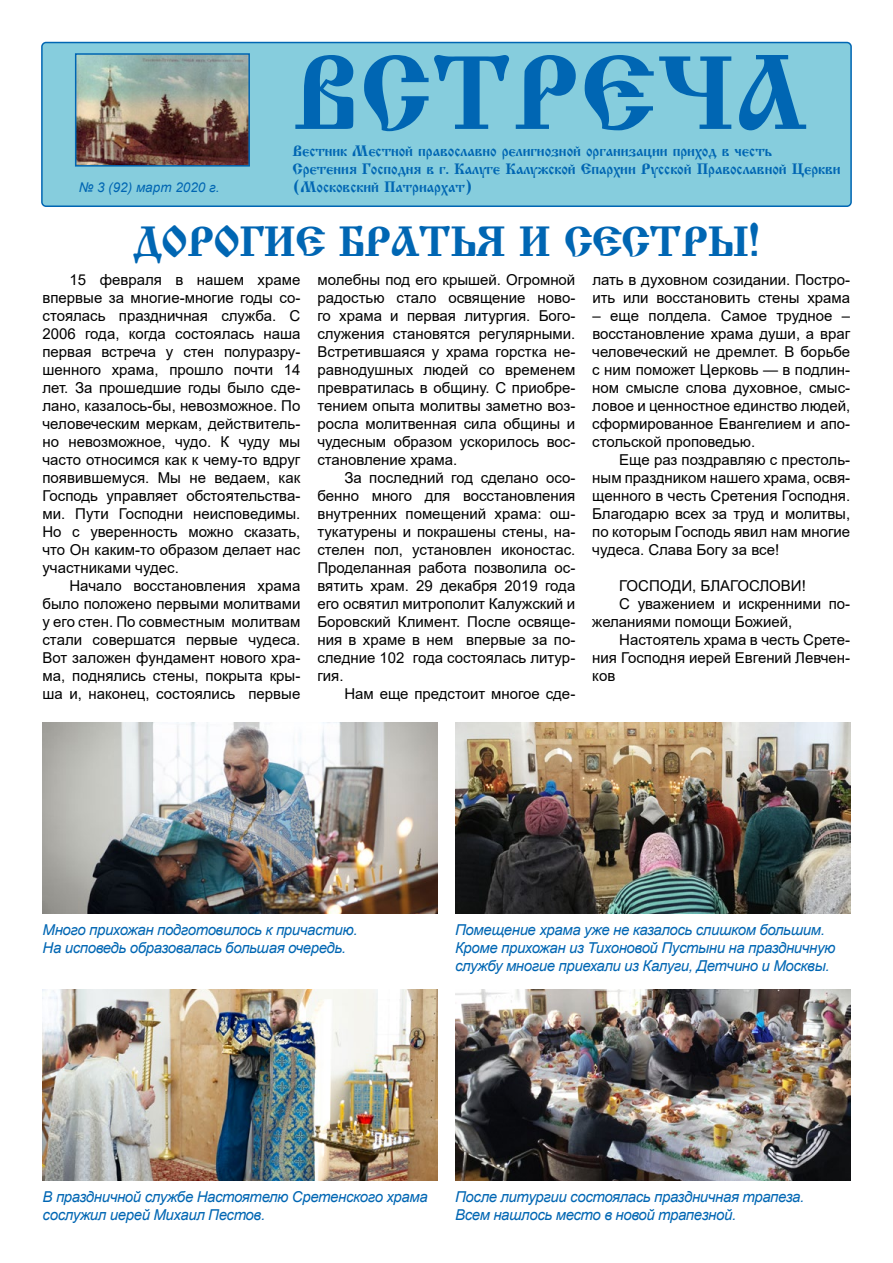
<style>
.page{position:relative;width:893px;height:1263px;background:#fff}
.page>*{position:absolute;margin:0;border:0;box-sizing:border-box;transform-origin:0 0}
.t1{font:103.5px "Izhitsa";color:#0066b3}
.t2{font:42px "Izhitsa";letter-spacing:-.025em;color:#0066b3}
.t3{font:15px/18px "Arial";color:#000;text-align:justify}
.t4{font:italic 15px/18px "Arial";letter-spacing:-.025em;color:#0066b3}
.t5{font:15px/18px "Izhitsa";letter-spacing:-.01em;color:#0066b3}
.t6{font:italic 13.5px "Arial";color:#0066b3}
</style>
<div class="page">
<div style="left:42px;top:43px;width:809px;height:163px;background:#86cddd;border-radius:4px"></div>
<div style="left:41px;top:42px;width:811px;height:165px;border:2px solid #0066b3;border-radius:4px"></div>
<img style="left:78px;top:56px;width:169px;height:108px">
<div style="left:75px;top:53px;width:175px;height:114px;border:2px solid #0066b3"></div>
<img style="left:43px;top:723px;width:395px;height:190px">
<img style="left:43px;top:989px;width:395px;height:191px">
<img style="left:455px;top:723px;width:395px;height:190px">
<img style="left:455px;top:989px;width:395px;height:191px">
<h1 class="t1" style="left:292px;top:35px;width:516px">ВСТРЕЧА</h1>
<p class="t5" style="left:292px;top:142px;width:550px">Вестник Местной православно религиозной организации приход в честь<br>Сретения Господня в г. Калуге Калужской Епархии Русской Православной Церкви</p>
<p class="t6" style="left:79px;top:178px;width:142px">№ 3 (92) март 2020 г.</p>
<p class="t5" style="left:292px;top:178px;width:182px">(Московский Патриархат)</p>
<h2 class="t2" style="left:133px;top:218px;width:628px">ДОРОГИЕ БРАТЬЯ И СЕСТРЫ!</h2>
<p class="t3" style="left:42px;top:271px;width:259px;text-indent:27px">15 февраля в нашем храме впервые за многие-многие годы со&shy;стоялась праздничная служба. С 2006 года, когда состоялась наша первая встреча у стен полуразру&shy;шенного храма, прошло почти 14 лет. За прошедшие годы было сде&shy;лано, казалось-бы, невозможное. По человеческим меркам, действитель&shy;но невозможное, чудо. К чуду мы часто относимся как к чему-то вдруг появившемуся. Мы не ведаем, как Господь управляет обстоятельства&shy;ми. Пути Господни неисповедимы.<br>Но с уверенность можно сказать, что Он каким-то образом делает нас участниками чудес.</p>
<p class="t3" style="left:42px;top:577px;width:259px;text-indent:27px">Начало восстановления храма было положено первыми молитвами у его стен. По совместным молитвам стали совершатся первые чудеса.<br>Вот заложен фундамент нового хра&shy;ма, поднялись стены, покрыта кры&shy;ша и, наконец, состоялись первые</p>
<p class="t3" style="left:317px;top:271px;width:259px">молебны под его крышей. Огромной радостью стало освящение ново&shy;го храма и первая литургия. Бого&shy;служения становятся регулярными.<br>Встретившаяся у храма горстка не&shy;равнодушных людей со временем превратилась в общину. С приобре&shy;тением опыта молитвы заметно воз&shy;росла молитвенная сила общины и чудесным образом ускорилось вос&shy;становление храма.</p>
<p class="t3" style="left:317px;top:469px;width:259px;text-indent:27px">За последний год сделано осо&shy;бенно много для восстановления внутренних помещений храма: ош&shy;тукатурены и покрашены стены, на&shy;стелен пол, установлен иконостас.<br>Проделанная работа позволила ос&shy;вятить храм. 29 декабря 2019 года его освятил митрополит Калужский и Боровский Климент. После освяще&shy;ния в храме в нем впервые за по&shy;следние 102 года состоялась литур&shy;гия.</p>
<p class="t3" style="left:344px;top:685px;width:232px">Нам еще предстоит многое сде-</p>
<p class="t3" style="left:592px;top:271px;width:259px">лать в духовном созидании. Постро&shy;ить или восстановить стены храма</p>
<p class="t3" style="left:592px;top:307px;width:259px">– еще полдела. Самое трудное – восстановление храма души, а враг человеческий не дремлет. В борьбе с ним поможет Церковь — в подлин&shy;ном смысле слова духовное, смыс&shy;ловое и ценностное единство людей, сформированное Евангелием и апо&shy;стольской проповедью.</p>
<p class="t3" style="left:592px;top:451px;width:259px;text-indent:27px">Еще раз поздравляю с престоль&shy;ным праздником нашего храма, освя&shy;щенного в честь Сретения Господня.<br>Благодарю всех за труд и молитвы, по которым Господь явил нам многие чудеса. Слава Богу за все!</p>
<p class="t3" style="left:619px;top:577px;width:188px">ГОСПОДИ, БЛАГОСЛОВИ!</p>
<p class="t3" style="left:619px;top:595px;width:232px">С уважением и искренними по-</p>
<p class="t3" style="left:592px;top:613px;width:201px">желаниями помощи Божией,</p>
<p class="t3" style="left:619px;top:631px;width:232px">Настоятель храма в честь Срете-</p>
<p class="t3" style="left:592px;top:649px;width:259px">ния Господня иерей Евгений Левчен-</p>
<p class="t3" style="left:592px;top:667px;width:25px">ков</p>
<p class="t4" style="left:43px;top:921px;width:316px">Много прихожан подготовилось к причастию.<br>На исповедь образовалась большая очередь.</p>
<p class="t4" style="left:455px;top:921px;width:382px">Помещение храма уже не казалось слишком большим.<br>Кроме прихожан из Тихоновой Пустыни на праздничную службу многие приехали из Калуги, Детчино и Москвы.</p>
<p class="t4" style="left:43px;top:1188px;width:387px">В праздничной службе Настоятелю Сретенского храма сослужил иерей Михаил Пестов.</p>
<p class="t4" style="left:455px;top:1188px;width:351px">После литургии состоялась праздничная трапеза.<br>Всем нашлось место в новой трапезной.</p>
</div>
